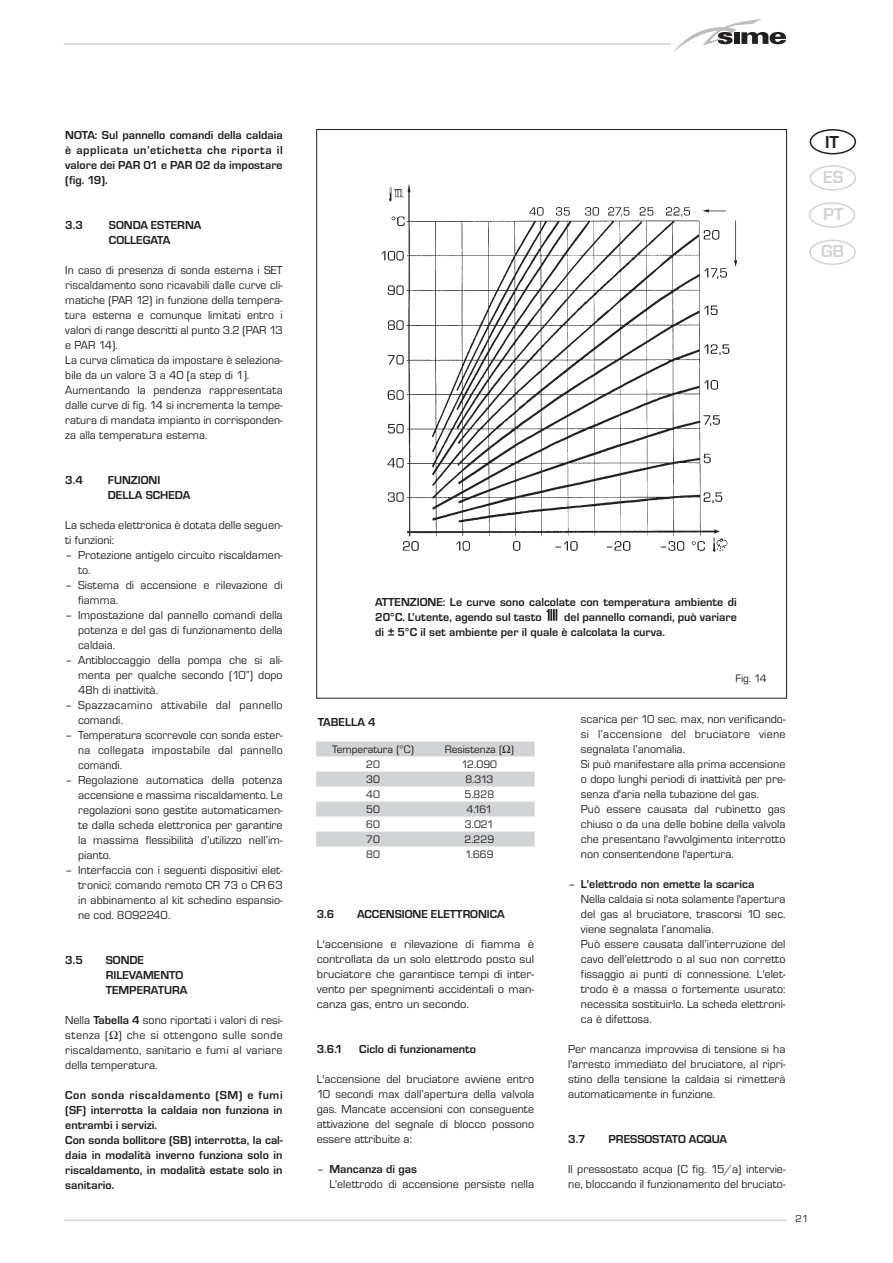
<style>
.page{position:relative;width:893px;height:1263px;background:#fff}
.page>*{position:absolute;margin:0;border:0;box-sizing:border-box;transform-origin:0 0}
.t1{font:700 18px/37.2px "Eurostile T";color:#d1d3d4;text-align:justify}
.t2{font:700 18px "Eurostile T";color:#231f20}
.t3{font:12px/15px "Eurostile T";color:#231f20}
.t4{font:700 12px/15px "Eurostile T";color:#231f20}
.t5{font:12px/15px "Eurostile T";color:#231f20;text-align:justify;scale:1.04 1}
.t6{font:12px/15px "Eurostile T";letter-spacing:.025em;color:#231f20}
.t7{font:11.25px "Eurostile T";color:#231f20}
.t8{font:10.5px "Eurostile T";color:#231f20}
.s1{font-weight:700}
</style>
<div class="page">
<hr style="left:64px;top:43px;width:723px;height:2px;background:#d1d3d4">
<hr style="left:64px;top:1220px;width:723px;height:1px;background:#d1d3d4">
<svg style="left:809px;top:129px;width:47px;height:25px"></svg>
<svg style="left:809px;top:165px;width:47px;height:26px"></svg>
<svg style="left:809px;top:202px;width:46px;height:26px"></svg>
<div style="left:671px;top:18px;width:116px;height:36px;background:#fff"></div>
<svg style="left:673px;top:19px;width:113px;height:33px"></svg>
<svg style="left:809px;top:240px;width:46px;height:25px"></svg>
<div style="left:316px;top:742px;width:218px;height:15px;background:#d1d3d4"></div>
<div style="left:316px;top:772px;width:218px;height:15px;background:#d1d3d4"></div>
<div style="left:316px;top:802px;width:218px;height:15px;background:#d1d3d4"></div>
<div style="left:316px;top:832px;width:218px;height:15px;background:#d1d3d4"></div>
<img style="left:381px;top:184px;width:357px;height:368px">
<svg style="left:546px;top:609px;width:12px;height:12px"></svg>
<p class="t4" style="left:65px;top:128px;width:219px;text-align:justify">NOTA: Sul pannello comandi della caldaia è applicata un’etichetta che riporta il valore dei PAR 01 e PAR 02 da impostare (fig. 19).</p>
<p class="t4" style="left:65px;top:218px;width:19px">3.3</p>
<p class="t4" style="left:109px;top:218px;width:94px">SONDA ESTERNA<br>COLLEGATA</p>
<p class="t3" style="left:65px;top:263px;width:219px">In caso di presenza di sonda esterna i SET riscaldamento sono ricavabili dalle curve cli&shy;matiche (PAR 12) in funzione della tempera&shy;tura esterna e comunque limitati entro i valori di range descritti al punto 3.2 (PAR 13 e PAR 14).<br>La curva climatica da impostare è seleziona&shy;bile da un valore 3 a 40 (a step di 1).<br>Aumentando la pendenza rappresentata dalle curve di fig. 14 si incrementa la tempe&shy;ratura di mandata impianto in corrisponden&shy;za alla temperatura esterna.</p>
<p class="t4" style="left:65px;top:473px;width:19px">3.4</p>
<p class="t4" style="left:108px;top:473px;width:84px">FUNZIONI<br>DELLA SCHEDA</p>
<p class="t3" style="left:65px;top:518px;width:219px">La scheda elettronica è dotata delle seguen&shy;ti funzioni:</p>
<p class="t3" style="left:78px;top:548px;width:206px;text-indent:-13px">– Protezione antigelo circuito riscaldamen&shy;to.</p>
<p class="t3" style="left:78px;top:578px;width:206px;text-indent:-13px">– Sistema di accensione e rilevazione di fiamma.</p>
<p class="t3" style="left:78px;top:608px;width:206px;text-align:justify;text-indent:-13px">– Impostazione dal pannello comandi della potenza e del gas di funzionamento della caldaia.</p>
<p class="t3" style="left:78px;top:653px;width:206px;text-align:justify;text-indent:-13px">– Antibloccaggio della pompa che si ali&shy;menta per qualche secondo (10”) dopo 48h di inattività.</p>
<p class="t6" style="left:78px;top:698px;width:206px;text-indent:-13px">– Spazzacamino attivabile dal pannello comandi.</p>
<p class="t3" style="left:78px;top:728px;width:206px;text-align:justify;text-indent:-13px">– Temperatura scorrevole con sonda ester&shy;na collegata impostabile dal pannello comandi.</p>
<p class="t3" style="left:78px;top:773px;width:206px;text-align:justify;text-indent:-13px">– Regolazione automatica della potenza accensione e massima riscaldamento. Le regolazioni sono gestite automaticamen&shy;te dalla scheda elettronica per garantire la massima flessibilità d’utilizzo nell’im&shy;pianto.</p>
<p class="t3" style="left:78px;top:863px;width:206px;text-align:justify;text-indent:-13px">– Interfaccia con i seguenti dispositivi elet&shy;tronici: comando remoto CR 73 o CR 63 in abbinamento al kit schedino espansio&shy;ne cod. 8092240.</p>
<p class="t4" style="left:65px;top:953px;width:19px">3.5</p>
<p class="t4" style="left:106px;top:953px;width:83px">SONDE<br>RILEVAMENTO<br>TEMPERATURA</p>
<p class="t3" style="left:65px;top:1013px;width:219px;text-align:justify">Nella <span class="s1">Tabella 4</span> sono riportati i valori di resi&shy;stenza ( ) che si ottengono sulle sonde riscaldamento, sanitario e fumi al variare della temperatura.</p>
<p class="t4" style="left:65px;top:1088px;width:219px">Con sonda riscaldamento (SM) e fumi (SF) interrotta la caldaia non funziona in entrambi i servizi.<br>Con sonda bollitore (SB) interrotta, la cal&shy;daia in modalità inverno funziona solo in riscaldamento, in modalità estate solo in sanitario.</p>
<h1 class="t2" style="left:825px;top:135px;width:15px">IT</h1>
<h1 class="t1" style="left:821px;top:160px;width:25px">ES PT GB</h1>
<p class="t4" style="left:375px;top:595px;width:363px">ATTENZIONE: Le curve sono calcolate con temperatura ambiente di<br>20°C. L’utente, agendo sul tasto</p>
<p class="t4" style="left:375px;top:610px;width:363px;text-indent:189px">del pannello comandi, può variare di ± 5°C il set ambiente per il quale è calcolata la curva.</p>
<p class="t4" style="left:318px;top:716px;width:60px">TABELLA 4</p>
<p class="t7" style="left:332px;top:745px;width:83px">Temperatura (°C)</p>
<p class="t7" style="left:445px;top:745px;width:71px">Resistenza ( )</p>
<p class="t7" style="left:366px;top:760px;width:15px">20</p>
<p class="t7" style="left:461px;top:760px;width:37px">12.090</p>
<p class="t7" style="left:366px;top:775px;width:15px">30</p>
<p class="t7" style="left:465px;top:775px;width:29px">8.313</p>
<p class="t7" style="left:366px;top:790px;width:15px">40</p>
<p class="t7" style="left:464px;top:790px;width:31px">5.828</p>
<p class="t7" style="left:366px;top:805px;width:15px">50</p>
<p class="t7" style="left:466px;top:805px;width:27px">4.161</p>
<p class="t7" style="left:366px;top:820px;width:15px">60</p>
<p class="t7" style="left:465px;top:820px;width:31px">3.021</p>
<p class="t7" style="left:366px;top:835px;width:15px">70</p>
<p class="t7" style="left:464px;top:835px;width:31px">2.229</p>
<p class="t7" style="left:366px;top:850px;width:15px">80</p>
<p class="t7" style="left:465px;top:850px;width:30px">1.669</p>
<p class="t4" style="left:317px;top:907px;width:19px">3.6</p>
<p class="t4" style="left:357px;top:907px;width:149px">ACCENSIONE ELETTRONICA</p>
<p class="t5" style="left:317px;top:937px;width:210px">L'accensione e rilevazione di fiamma è controllata da un solo elettrodo posto sul bruciatore che garantisce tempi di inter&shy;vento per spegnimenti accidentali o man&shy;canza gas, entro un secondo.</p>
<p class="t4" style="left:317px;top:1042px;width:27px">3.6.1</p>
<p class="t4" style="left:359px;top:1042px;width:118px">Ciclo di funzionamento</p>
<p class="t3" style="left:317px;top:1072px;width:219px;text-align:justify">L'accensione del bruciatore avviene entro 10 secondi max dall’apertura della valvola gas. Mancate accensioni con conseguente attivazione del segnale di blocco possono essere attribuite a:</p>
<p class="t3" style="left:329px;top:1162px;width:206px;text-indent:-13px">– <span class="s1">Mancanza di gas<br></span>L'elettrodo di accensione persiste nella</p>
<p class="t7" style="left:735px;top:674px;width:33px">Fig. 14</p>
<p class="t3" style="left:581px;top:713px;width:206px">scarica per 10 sec. max, non verificando&shy;si l’accensione del bruciatore viene segnalata l’anomalia.<br>Si può manifestare alla prima accensione o dopo lunghi periodi di inattività per pre&shy;senza d'aria nella tubazione del gas.<br>Può essere causata dal rubinetto gas chiuso o da una delle bobine della valvola che presentano l'avvolgimento interrotto non consentendone l'apertura.</p>
<p class="t3" style="left:581px;top:878px;width:206px;text-indent:-13px">– <span class="s1">L'elettrodo non emette la scarica<br></span>Nella caldaia si nota solamente l'apertura del gas al bruciatore, trascorsi 10 sec. viene segnalata l’anomalia.<br>Può essere causata dall’interruzione del cavo dell’elettrodo o al suo non corretto fissaggio ai punti di connessione. L'elet&shy;trodo è a massa o fortemente usurato: necessita sostituirlo. La scheda elettroni&shy;ca è difettosa.</p>
<p class="t3" style="left:568px;top:1043px;width:219px;text-align:justify">Per mancanza improvvisa di tensione si ha l'arresto immediato del bruciatore, al ripri&shy;stino della tensione la caldaia si rimetterà automaticamente in funzione.</p>
<p class="t4" style="left:568px;top:1133px;width:19px">3.7</p>
<p class="t4" style="left:608px;top:1133px;width:120px">PRESSOSTATO ACQUA</p>
<p class="t3" style="left:568px;top:1163px;width:219px">Il pressostato acqua (C fig. 15/a) intervie&shy;ne, bloccando il funzionamento del bruciato-</p>
<p class="t8" style="left:795px;top:1214px;width:14px">21</p>
</div>
